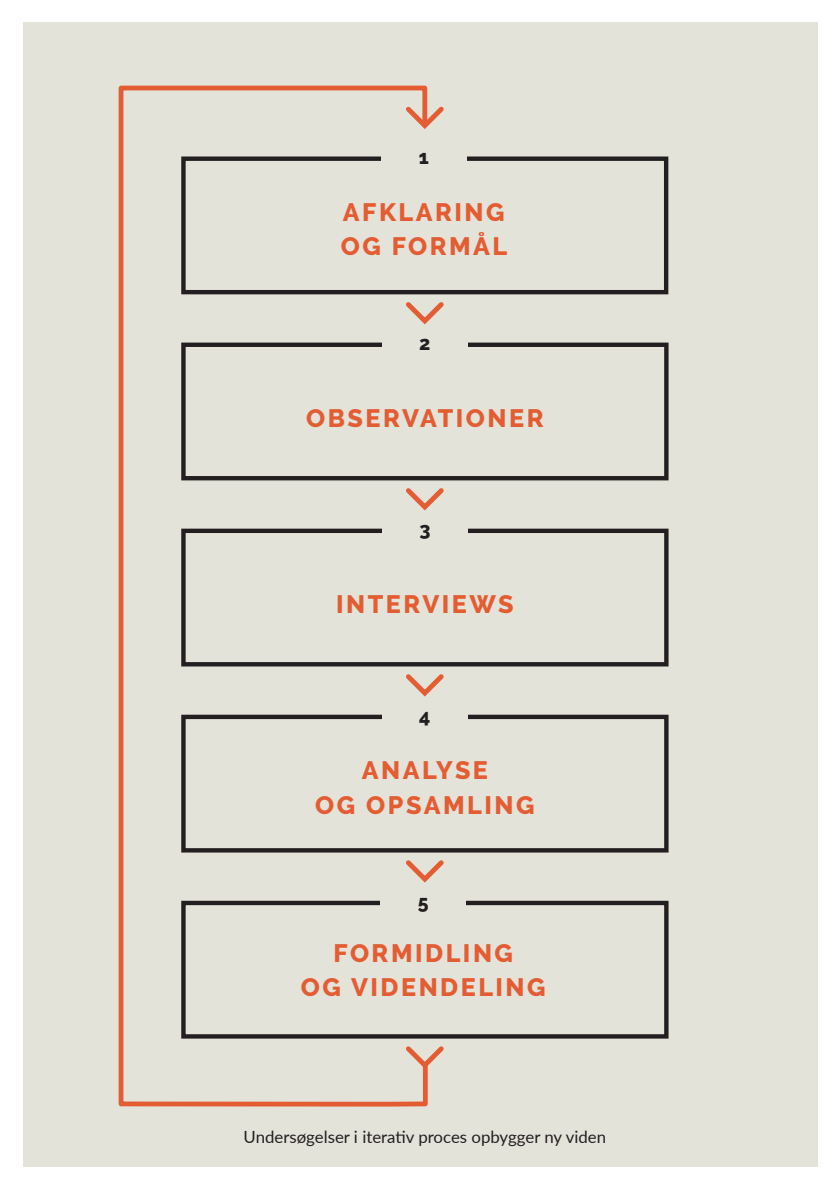
<style>
.page{position:relative;width:840px;height:1191px;background:#fff}
.page>*{position:absolute;margin:0;border:0;box-sizing:border-box;transform-origin:0 0}
.Header_-_Align_Cente{font:800 25.2px "Raleway";letter-spacing:.1em;color:#e45c32}
.Subhead_-_Align_Cent{font:800 19.4px "Raleway";color:#231f20}
.Paragraph_Style_3{font:16.8px "Lato";color:#231f20}
</style>
<div class="page">
<div style="left:23px;top:23px;width:793px;height:1144px;background:#e3e3da"></div>
<svg style="left:430px;top:106px;width:14px;height:18px"></svg>
<div style="left:181px;top:156px;width:487px;height:138px;border:4px solid #231f20"></div>
<div style="left:381px;top:146px;width:85px;height:18px;background:#e3e3da"></div>
<div style="left:181px;top:342px;width:487px;height:138px;border:4px solid #231f20"></div>
<div style="left:382px;top:332px;width:85px;height:18px;background:#e3e3da"></div>
<div style="left:181px;top:528px;width:487px;height:138px;border:4px solid #231f20"></div>
<div style="left:382px;top:518px;width:85px;height:18px;background:#e3e3da"></div>
<div style="left:181px;top:714px;width:487px;height:138px;border:4px solid #231f20"></div>
<div style="left:382px;top:704px;width:85px;height:18px;background:#e3e3da"></div>
<div style="left:181px;top:900px;width:487px;height:138px;border:4px solid #231f20"></div>
<div style="left:380px;top:890px;width:85px;height:18px;background:#e3e3da"></div>
<svg style="left:430px;top:302px;width:14px;height:17px"></svg>
<svg style="left:430px;top:488px;width:14px;height:17px"></svg>
<svg style="left:430px;top:674px;width:14px;height:17px"></svg>
<svg style="left:430px;top:860px;width:14px;height:18px"></svg>
<svg style="left:430px;top:1046px;width:14px;height:18px"></svg>
<svg style="left:118px;top:85px;width:312px;height:1022px"></svg>
<p class="Subhead_-_Align_Cent" style="left:418px;top:146px;width:12px">1</p>
<p class="Header_-_Align_Cente" style="left:342px;top:198px;width:163px">AFKLARING</p>
<p class="Header_-_Align_Cente" style="left:340px;top:232px;width:168px">OG FORMÅL</p>
<p class="Subhead_-_Align_Cent" style="left:419px;top:332px;width:13px">2</p>
<p class="Header_-_Align_Cente" style="left:306px;top:404px;width:238px">OBSERVATIONER</p>
<p class="Subhead_-_Align_Cent" style="left:419px;top:518px;width:13px">3</p>
<p class="Header_-_Align_Cente" style="left:336px;top:590px;width:179px">INTERVIEWS</p>
<p class="Subhead_-_Align_Cent" style="left:419px;top:704px;width:13px">4</p>
<p class="Header_-_Align_Cente" style="left:361px;top:756px;width:128px">ANALYSE</p>
<p class="Header_-_Align_Cente" style="left:315px;top:790px;width:220px">OG OPSAMLING</p>
<p class="Subhead_-_Align_Cent" style="left:417px;top:890px;width:12px">5</p>
<p class="Header_-_Align_Cente" style="left:333px;top:939px;width:181px">FORMIDLING</p>
<p class="Header_-_Align_Cente" style="left:301px;top:973px;width:246px">OG VIDENDELING</p>
<p class="Paragraph_Style_3" style="left:243px;top:1125px;width:364px">Undersøgelser i iterativ proces opbygger ny viden</p>
</div>
